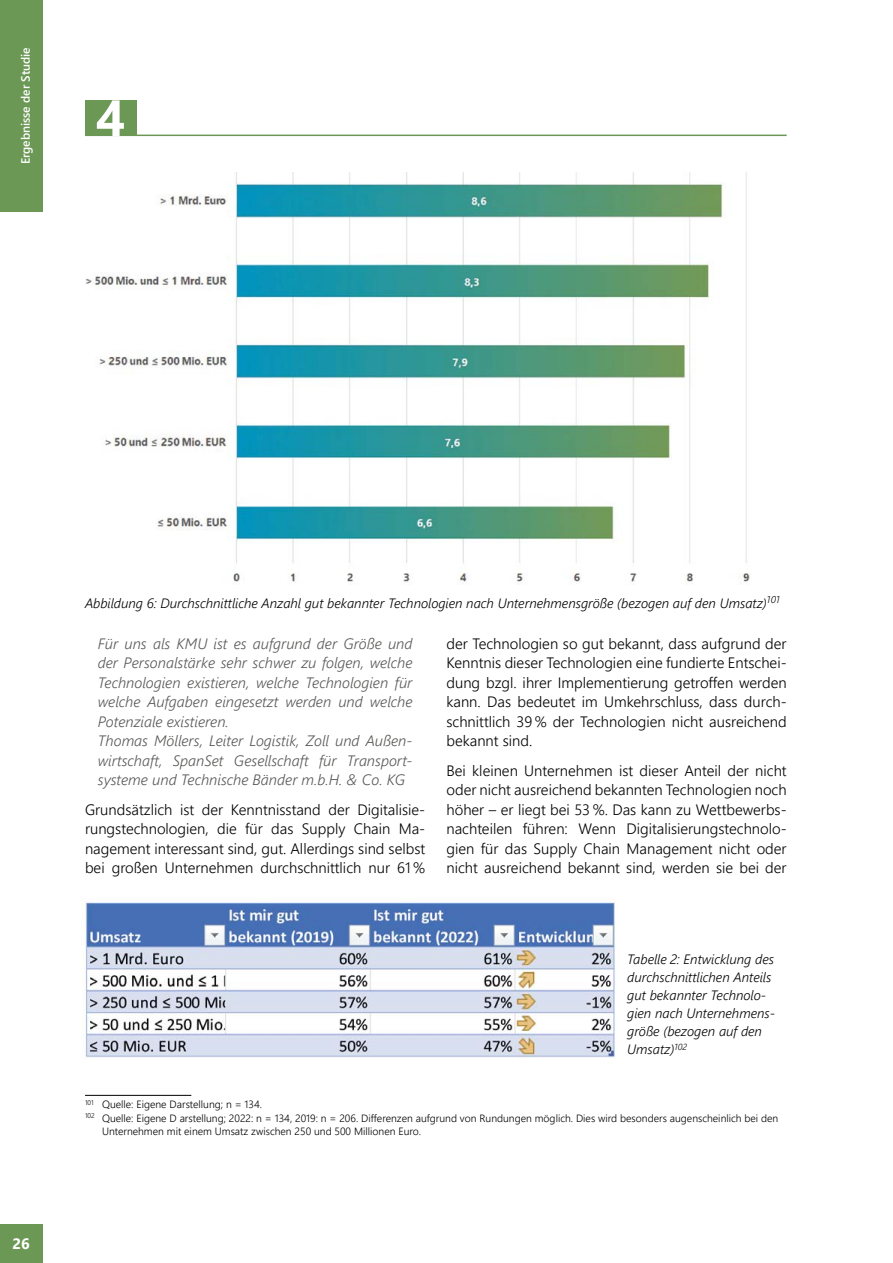
<style>
.page{position:relative;width:893px;height:1263px;background:#fff}
.page>*{position:absolute;margin:0;border:0;box-sizing:border-box;transform-origin:0 0}
.t1{font:700 51px "Segoe UI";color:#fff}
.t2{font:300 15px/19.5px "Segoe UI";color:#000;text-align:justify}
.t3{font:italic 300 15px/19.5px "Segoe UI";color:#575756}
.t4{font:700 15px "Segoe UI";color:#fff}
.t5{font:italic 300 13.5px/18px "Segoe UI";color:#000}
.t6{font:600 12px "Segoe UI";color:#fff}
.t7{font:300 10.5px "Segoe UI";color:#000}
</style>
<div class="page">
<div style="left:0;top:1225px;width:43px;height:38px;background:#6c9855"></div>
<div style="left:0;top:0;width:43px;height:212px;background:#6c9855"></div>
<hr style="left:85px;top:135px;width:702px;height:1px;background:#6c9855">
<div style="left:85px;top:101px;width:51px;height:34px;background:#6c9855"></div>
<img style="left:86px;top:172px;width:664px;height:412px">
<hr style="left:85px;top:1095px;width:106px;height:1px;background:#000">
<img style="left:81px;top:899px;width:537px;height:159px">
<p class="t6" style="left:14px;top:164px;width:119px;rotate:-90deg">Ergebnisse der Studie</p>
<h1 class="t1" style="left:96px;top:70px;width:31px">4</h1>
<p class="t4" style="left:13px;top:1230px;width:19px">26</p>
<p class="t5" style="left:85px;top:592px;width:696px">Abbildung 6: Durchschnittliche Anzahl gut bekannter Technologien nach Unternehmensgröße (bezogen auf den Umsatz)<sup>101</sup></p>
<p class="t3" style="left:98px;top:631px;width:316px">Für uns als KMU ist es aufgrund der Größe und der Personalstärke sehr schwer zu folgen, welche Technologien existieren, welche Technologien für welche Aufgaben eingesetzt werden und welche Potenziale existieren.<br>Thomas Möllers, Leiter Logistik, Zoll und Außen&shy;wirtschaft, SpanSet Gesellschaft für Transport&shy;systeme und Technische Bänder m.b.H. &amp; Co. KG</p>
<p class="t2" style="left:85px;top:798px;width:342px">Grundsätzlich ist der Kenntnisstand der Digitalisie&shy;rungstechnologien, die für das Supply Chain Ma&shy;nagement interessant sind, gut. Allerdings sind selbst bei großen Unternehmen durchschnittlich nur 61 %</p>
<p class="t2" style="left:446px;top:632px;width:342px">der Technologien so gut bekannt, dass aufgrund der Kenntnis dieser Technologien eine fundierte Entschei&shy;dung bzgl. ihrer Implementierung getroffen werden kann. Das bedeutet im Umkehrschluss, dass durch&shy;schnittlich 39 % der Technologien nicht ausreichend bekannt sind.</p>
<p class="t2" style="left:446px;top:759px;width:342px">Bei kleinen Unternehmen ist dieser Anteil der nicht oder nicht ausreichend bekannten Technologien noch höher – er liegt bei 53 %. Das kann zu Wettbewerbs&shy;nachteilen führen: Wenn Digitalisierungstechnolo&shy;gien für das Supply Chain Management nicht oder nicht ausreichend bekannt sind, werden sie bei der</p>
<p class="t5" style="left:627px;top:948px;width:150px">Tabelle 2: Entwicklung des durchschnittlichen Anteils gut bekannter Technolo&shy;gien nach Unternehmens&shy;größe (bezogen auf den<br>Umsatz)<sup>102</sup></p>
<p class="t7" style="left:85px;top:1095px;width:179px"><sup>101</sup> Quelle: Eigene Darstellung; n = 134.</p>
<p class="t7" style="left:85px;top:1108px;width:695px"><sup>102</sup> Quelle: Eigene D arstellung; 2022: n = 134, 2019: n = 206. Differenzen aufgrund von Rundungen möglich. Dies wird besonders augenscheinlich bei den</p>
<p class="t7" style="left:102px;top:1122px;width:321px">Unternehmen mit einem Umsatz zwischen 250 und 500 Millionen Euro.</p>
</div>
